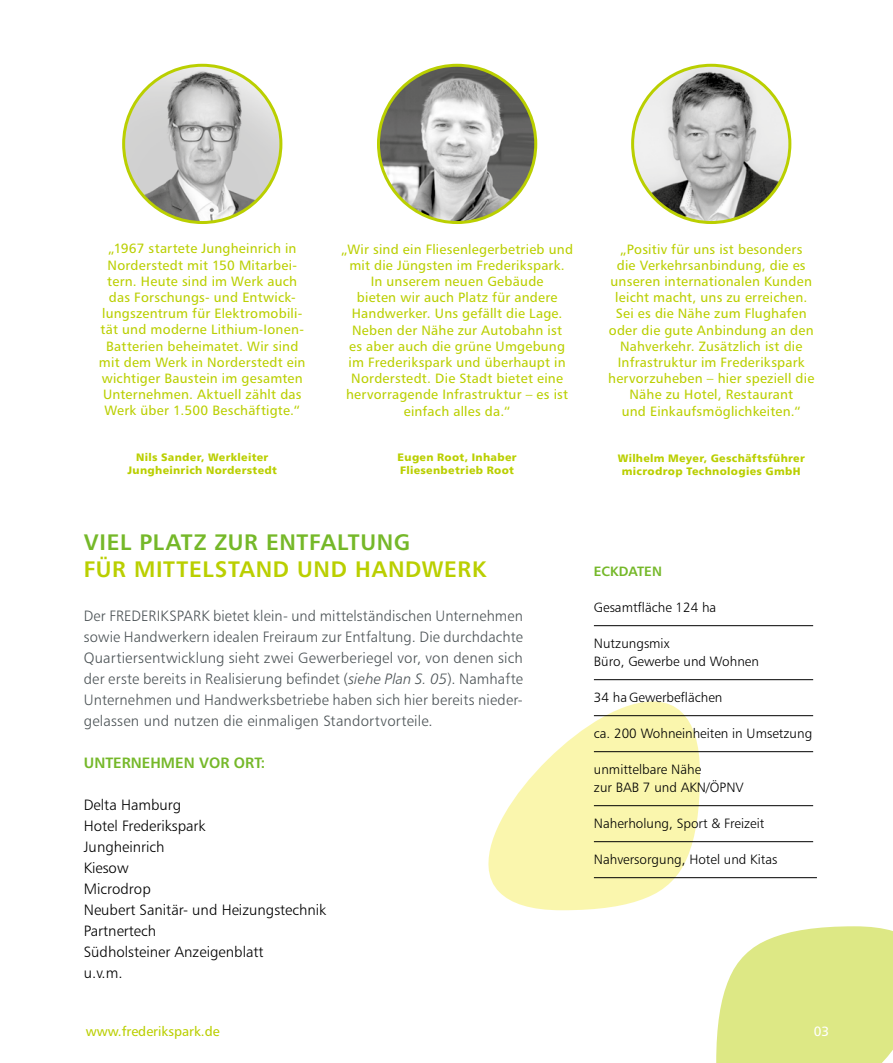
<style>
.page{position:relative;width:893px;height:1063px;background:#fff}
.page>*{position:absolute;margin:0;border:0;box-sizing:border-box;transform-origin:0 0}
.t1{font:22.5px "Humanist 777 BT Bold B";letter-spacing:.03em;color:#bacf00}
.t2{font:22.5px "Humanist 777 BT Bold B";letter-spacing:.025em;color:#75b829}
.t3{font:15px/21px "Humanist 777 BT Light B";letter-spacing:.01em;color:#4c5356;text-align:justify}
.t4{font:15px/21px "Humanist 777 BT Light B";color:#000}
.t5{font:15px "Humanist 777 BT Bold B";color:#75b829}
.t6{font:13.5px/16.2px "Humanist 777 BT Roman B";letter-spacing:.015em;color:#bacf00;text-align:center}
.t7{font:13.5px/18px "Humanist 777 BT Light B";color:#000}
.t8{font:13.5px "Humanist 777 BT Bold B";color:#75b829}
.t9{font:13.5px "Humanist 777 BT Roman B";color:#fff}
.t10{font:10.8px/12.9px "Humanist 777 BT Black B";letter-spacing:.03em;color:#bacf00;text-align:center}
.s1{font-family:"Humanist 777 BT Light Italic B"}
</style>
<div class="page">
<svg style="left:488px;top:701px;width:212px;height:209px;fill:#faf6ad"></svg>
<svg style="left:716px;top:926px;width:177px;height:137px;background:#e0ea92"></svg>
<svg style="left:716px;top:715px;width:101px;height:164px"></svg>
<hr style="left:594px;top:625px;width:219px;height:1px;background:#000">
<hr style="left:594px;top:679px;width:219px;height:1px;background:#000">
<hr style="left:594px;top:715px;width:219px;height:1px;background:#000">
<hr style="left:594px;top:751px;width:219px;height:1px;background:#000">
<hr style="left:594px;top:805px;width:219px;height:1px;background:#000">
<hr style="left:594px;top:841px;width:219px;height:1px;background:#000">
<hr style="left:594px;top:877px;width:223px;height:1px;background:#000">
<img style="left:124px;top:65px;width:157px;height:158px;border-radius:79px">
<div style="left:122px;top:64px;width:160px;height:160px;border:3px solid #bacf00;border-radius:50%"></div>
<img style="left:378px;top:65px;width:158px;height:158px;border-radius:79px">
<div style="left:377px;top:64px;width:160px;height:160px;border:3px solid #bacf00;border-radius:50%"></div>
<img style="left:633px;top:65px;width:157px;height:158px;border-radius:79px">
<div style="left:631px;top:64px;width:160px;height:160px;border:3px solid #bacf00;border-radius:50%"></div>
<p class="t6" style="left:99px;top:240px;width:208px">„1967 startete Jungheinrich in<br>Norderstedt mit 150 Mitarbei&shy;tern. Heute sind im Werk auch das Forschungs- und Entwick&shy;lungszentrum für Elektromobili&shy;tät und moderne Lithium-Ionen-<br>Batterien beheimatet. Wir sind mit dem Werk in Norderstedt ein wichtiger Baustein im gesamten<br>Unternehmen. Aktuell zählt das<br>Werk über 1.500 Beschäftigte.“</p>
<p class="t6" style="left:341px;top:241px;width:233px">„Wir sind ein Fliesenlegerbetrieb und mit die Jüngsten im Frederikspark.<br>In unserem neuen Gebäude<br>bieten wir auch Platz für andere<br>Handwerker. Uns gefällt die Lage.<br>Neben der Nähe zur Autobahn ist<br>es aber auch die grüne Umgebung im Frederikspark und überhaupt in<br>Norderstedt. Die Stadt bietet eine hervorragende Infrastruktur – es ist einfach alles da.“</p>
<p class="t6" style="left:608px;top:241px;width:208px">„Positiv für uns ist besonders<br>die Verkehrsanbindung, die es unseren internationalen Kunden leicht macht, uns zu erreichen.<br>Sei es die Nähe zum Flughafen oder die gute Anbindung an den<br>Nahverkehr. Zusätzlich ist die<br>Infrastruktur im Frederikspark hervorzuheben – hier speziell die<br>Nähe zu Hotel, Restaurant<br>und Einkaufsmöglichkeiten.“</p>
<p class="t10" style="left:127px;top:451px;width:151px">Nils Sander, Werkleiter<br>Jungheinrich Norderstedt</p>
<p class="t10" style="left:398px;top:451px;width:120px;text-align:left">Eugen Root, Inhaber<br>Fliesenbetrieb Root</p>
<p class="t10" style="left:618px;top:451px;width:189px">Wilhelm Meyer, Geschäftsführer microdrop Technologies GmbH</p>
<h1 class="t2" style="left:84px;top:528px;width:328px">VIEL PLATZ ZUR ENTFALTUNG</h1>
<h1 class="t1" style="left:84px;top:555px;width:404px">FÜR MITTELSTAND UND HANDWERK</h1>
<p class="t3" style="left:84px;top:605px;width:441px">Der FREDERIKSPARK bietet klein- und mittelständischen Unternehmen sowie Handwerkern idealen Freiraum zur Entfaltung. Die durchdachte Quartiersentwicklung sieht zwei Gewerberiegel vor, von denen sich der erste bereits in Realisierung befindet (<span class="s1">siehe Plan S. 05</span>). Namhafte Unternehmen und Handwerksbetriebe haben sich hier bereits nieder&shy;gelassen und nutzen die einmaligen Standortvorteile.</p>
<p class="t5" style="left:84px;top:753px;width:183px">UNTERNEHMEN VOR ORT:</p>
<p class="t4" style="left:84px;top:794px;width:244px">Delta Hamburg<br>Hotel Frederikspark<br>Jungheinrich<br>Kiesow<br>Microdrop<br>Neubert Sanitär- und Heizungstechnik<br>Partnertech<br>Südholsteiner Anzeigenblatt<br>u.v.m.</p>
<p class="t8" style="left:594px;top:563px;width:69px">ECKDATEN</p>
<p class="t7" style="left:594px;top:598px;width:124px">Gesamtfläche 124 ha</p>
<p class="t7" style="left:594px;top:634px;width:167px">Nutzungsmix<br>Büro, Gewerbe und Wohnen</p>
<p class="t7" style="left:594px;top:688px;width:130px">34 ha Gewerbeflächen</p>
<p class="t7" style="left:594px;top:724px;width:220px">ca. 200 Wohneinheiten in Umsetzung</p>
<p class="t7" style="left:594px;top:760px;width:151px">unmittelbare Nähe<br>zur BAB 7 und AKN/ÖPNV</p>
<p class="t7" style="left:594px;top:814px;width:172px">Naherholung, Sport &amp; Freizeit</p>
<p class="t7" style="left:594px;top:850px;width:185px">Nahversorgung, Hotel und Kitas</p>
<p class="t6" style="left:86px;top:1023px;width:135px">www.frederikspark.de</p>
<p class="t9" style="left:814px;top:1022px;width:17px">03</p>
</div>
